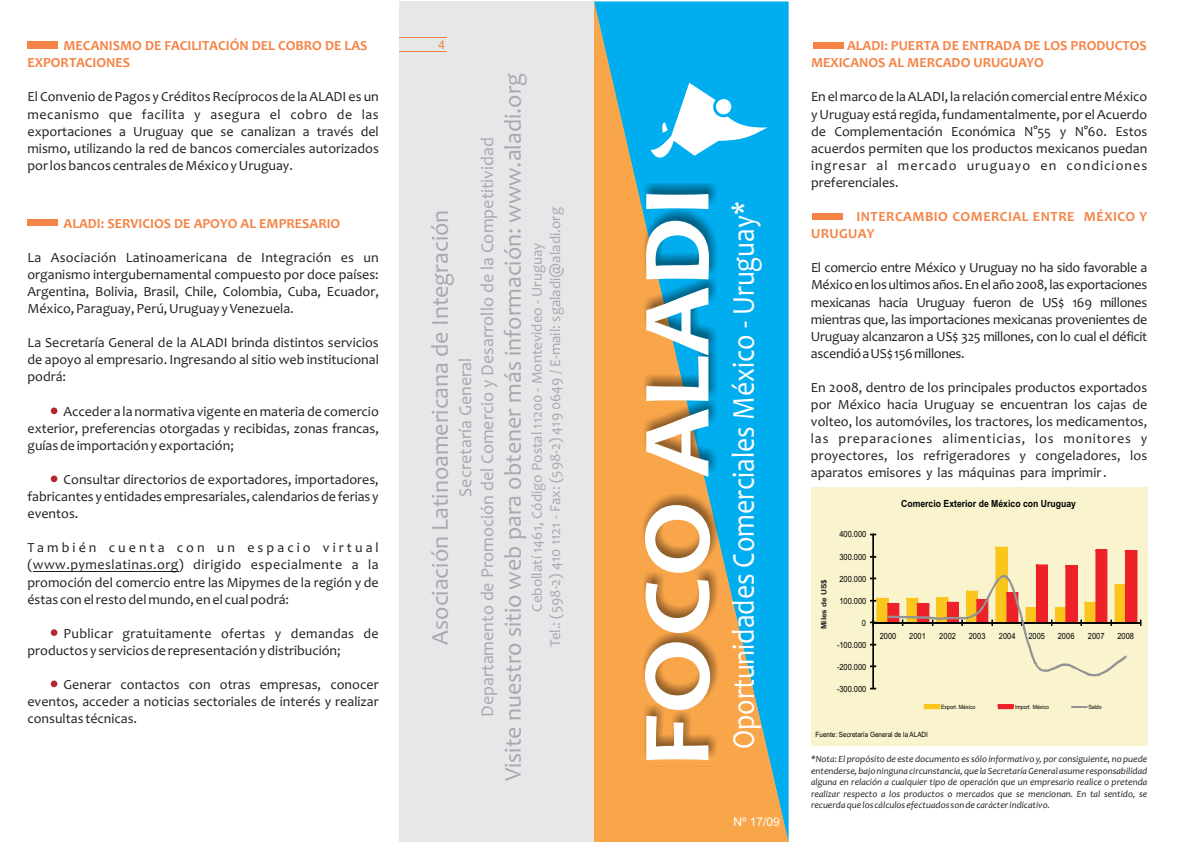
<style>
.page{position:relative;width:1191px;height:842px;background:#fff}
.page>*{position:absolute;margin:0;border:0;box-sizing:border-box;transform-origin:0 0}
.t1{font:700 97.6px "Candara";color:#fff;scale:1.12 1}
.t2{font:31.9px "Candara";color:#fff;scale:.87 1}
.t3{font:24px "Candara";color:#a8a9ad}
.t4{font:18px/22px "Candara";color:#a8a9ad;text-align:center}
.t5{font:15px/18.3px "Candara";color:#a8a9ad;text-align:center}
.t6{font:14px/17.1px "Candara";color:#231f20;text-align:justify}
.t7{font:700 14px/17.1px "Candara";color:#f58345}
.t8{font:14px "Candara";letter-spacing:.06em;color:#231f20}
.t9{font:700 14px/17.1px "Candara";letter-spacing:.03em;color:#f58345}
.t10{font:12px "Arial";color:#fff}
.t11{font:12px "Arial";color:#f58345}
.t12{font:700 9.8px "Arial";color:#010202;scale:.88 1}
.t13{font:italic 9.5px/11.6px "Candara";color:#231f20;text-align:justify}
.t14{font:8.5px "Arial";color:#010202;scale:.88 1}
.t15{font:700 7.4px "Arial";color:#231f20;scale:1.11 1}
.t16{font:7.2px "Arial";color:#010202;scale:.88 1}
.t17{font:5.9px "Arial";color:#010202;scale:.88 1}
</style>
<div class="page">
<svg style="left:594px;top:1px;width:194px;height:841px;fill:#00aeef"></svg>
<div style="left:399px;top:1px;width:195px;height:841px;background:#e6e7e9"></div>
<hr style="left:33px;top:571px;width:146px;height:1px;background:#231f20">
<hr style="left:28px;top:225px;width:30px;height:1px;background:#f58345">
<hr style="left:28px;top:223px;width:30px;height:1px;background:#f58345">
<hr style="left:28px;top:221px;width:30px;height:1px;background:#f58345">
<hr style="left:28px;top:219px;width:30px;height:2px;background:#f58345">
<div style="left:51px;top:407px;width:6px;height:7px;background:#b12830;border-radius:50%"></div>
<div style="left:51px;top:475px;width:6px;height:7px;background:#b12830;border-radius:50%"></div>
<div style="left:51px;top:629px;width:6px;height:7px;background:#b12830;border-radius:50%"></div>
<div style="left:51px;top:680px;width:6px;height:7px;background:#b12830;border-radius:50%"></div>
<div style="left:642px;top:183px;width:75px;height:583px;background:#231f20;opacity:.49"></div>
<svg style="left:650px;top:83px;width:117px;height:82px"></svg>
<hr style="left:813px;top:48px;width:31px;height:1px;background:#f58345">
<hr style="left:813px;top:46px;width:31px;height:1px;background:#f58345">
<hr style="left:813px;top:44px;width:31px;height:1px;background:#f58345">
<hr style="left:813px;top:43px;width:31px;height:1px;background:#f58345">
<hr style="left:812px;top:218px;width:30px;height:2px;background:#f58345">
<hr style="left:812px;top:217px;width:30px;height:1px;background:#f58345">
<hr style="left:812px;top:215px;width:30px;height:1px;background:#f58345">
<hr style="left:812px;top:213px;width:30px;height:1px;background:#f58345">
<hr style="left:27px;top:47px;width:31px;height:1px;background:#f58345">
<hr style="left:27px;top:45px;width:31px;height:2px;background:#f58345">
<hr style="left:27px;top:44px;width:31px;height:1px;background:#f58345">
<hr style="left:27px;top:42px;width:31px;height:1px;background:#f58345">
<hr style="left:399px;top:51px;width:48px;height:1px;background:#f58345">
<hr style="left:399px;top:37px;width:48px;height:1px;background:#f58345">
<div style="left:811px;top:488px;width:336px;height:258px;background:#f9f4cd"></div>
<hr style="left:872px;top:534px;width:1px;height:155px;background:#010202">
<svg style="left:870px;top:546px;width:271px;height:130px"></svg>
<svg style="left:923px;top:703px;width:17px;height:6px"></svg>
<svg style="left:997px;top:703px;width:17px;height:6px"></svg>
<svg style="left:1071px;top:706px;width:17px;height:2px"></svg>
<p class="t7" style="left:27px;top:38px;width:341px;text-indent:36px">MECANISMO DE FACILITACIÓN DEL COBRO DE LAS<br>EXPORTACIONES</p>
<p class="t6" style="left:27px;top:90px;width:353px">El Convenio de Pagos y Créditos Recíprocos de la ALADI es un mecanismo que facilita y asegura el cobro de las exportaciones a Uruguay que se canalizan a través del mismo, utilizando la red de bancos comerciales autorizados por los bancos centrales de México y Uruguay.</p>
<p class="t7" style="left:63px;top:216px;width:278px">ALADI: SERVICIOS DE APOYO AL EMPRESARIO</p>
<p class="t6" style="left:27px;top:250px;width:353px">La Asociación Latinoamericana de Integración es un organismo intergubernamental compuesto por doce países:<br>Argentina, Bolivia, Brasil, Chile, Colombia, Cuba, Ecuador, México, Paraguay, Perú, Uruguay y Venezuela.</p>
<p class="t6" style="left:27px;top:336px;width:353px">La Secretaría General de la ALADI brinda distintos servicios de apoyo al empresario. Ingresando al sitio web institucional podrá:</p>
<p class="t6" style="left:27px;top:404px;width:353px;text-indent:36px">Acceder a la normativa vigente en materia de comercio exterior, preferencias otorgadas y recibidas, zonas francas, guías de importación y exportación;</p>
<p class="t6" style="left:27px;top:472px;width:353px;text-indent:36px">Consultar directorios de exportadores, importadores, fabricantes y entidades empresariales, calendarios de ferias y eventos.</p>
<p class="t6" style="left:27px;top:541px;width:353px">También cuenta con un espacio virtual (www.pymeslatinas.org) dirigido especialmente a la promoción del comercio entre las Mipymes de la región y de éstas con el resto del mundo, en el cual podrá:</p>
<p class="t6" style="left:27px;top:626px;width:353px;text-indent:36px">Publicar gratuitamente ofertas y demandas de productos y servicios de representación y distribución;</p>
<p class="t6" style="left:27px;top:677px;width:353px;text-indent:36px">Generar contactos con otras empresas, conocer eventos, acceder a noticias sectoriales de interés y realizar consultas técnicas.</p>
<p class="t11" style="left:438px;top:40px;width:8px">4</p>
<h3 class="t3" style="left:503px;top:781px;width:710px;rotate:-90deg">Visite nuestro sitio web para obtener más información: www.aladi.org</h3>
<p class="t4" style="left:456px;top:717px;width:581px;rotate:-90deg">Secretaría General<br>Departamento de Promoción del Comercio y Desarrollo de la Competitividad</p>
<p class="t5" style="left:529px;top:647px;width:441px;rotate:-90deg">Cebollatí 1461, Código Postal 11200 - Montevideo - Uruguay<br>Tel.: (598-2) 410 1121 - Fax: (598-2) 419 0649 / E-mail: sgaladi@aladi.org</p>
<h3 class="t3" style="left:430px;top:645px;width:436px;rotate:-90deg">Asociación Latinoamericana de Integración</h3>
<h1 class="t1" style="left:637px;top:768px;width:521px;rotate:-90deg">FOCO ALADI</h1>
<h2 class="t2" style="left:730px;top:749px;width:631px;rotate:-90deg">Oportunidades Comerciales México - Uruguay*</h2>
<p class="t10" style="left:733px;top:817px;width:48px">Nº 17/09</p>
<p class="t7" style="left:811px;top:38px;width:337px;text-indent:36px">ALADI: PUERTA DE ENTRADA DE LOS PRODUCTOS<br>MEXICANOS AL MERCADO URUGUAYO</p>
<p class="t6" style="left:811px;top:90px;width:338px">En el marco de la ALADI, la relación comercial entre México y Uruguay está regida, fundamentalmente, por el Acuerdo de Complementación Económica N°55 y N°60. Estos acuerdos permiten que los productos mexicanos puedan ingresar al mercado uruguayo en condiciones preferenciales.</p>
<p class="t9" style="left:811px;top:209px;width:338px;text-indent:46px">INTERCAMBIO COMERCIAL ENTRE MÉXICO Y<br>URUGUAY</p>
<p class="t6" style="left:811px;top:261px;width:338px">El comercio entre México y Uruguay no ha sido favorable a Méxicoenlosultimosaños.Enelaño2008,lasexportaciones mexicanas hacia Uruguay fueron de US$ 169 millones mientras que, las importaciones mexicanas provenientes de Uruguay alcanzaron a US$ 325 millones, con lo cual el déficit ascendióaUS$156millones.</p>
<p class="t6" style="left:811px;top:380px;width:338px">En 2008, dentro de los principales productos exportados</p>
<p class="t6" style="left:811px;top:397px;width:338px">por México hacia Uruguay se encuentran los cajas de</p>
<p class="t6" style="left:811px;top:414px;width:338px">volteo, los automóviles, los tractores, los medicamentos,</p>
<p class="t8" style="left:811px;top:433px;width:216px">las preparaciones alimenticias,</p>
<p class="t6" style="left:1130px;top:449px;width:19px">los</p>
<p class="t6" style="left:811px;top:466px;width:297px">aparatos emisores las máquinas para imprimir .</p>
<p class="t8" style="left:1035px;top:433px;width:114px">los monitores y</p>
<p class="t6" style="left:811px;top:449px;width:311px">proyectores, los refrigeradores y congeladores,</p>
<p class="t6" style="left:926px;top:466px;width:8px">y</p>
<p class="t15" style="left:821px;top:629px;width:47px;rotate:-90deg">Miles de US$</p>
<p class="t14" style="left:839px;top:531px;width:32px">400.000</p>
<p class="t14" style="left:839px;top:553px;width:32px">300.000</p>
<p class="t14" style="left:839px;top:576px;width:32px">200.000</p>
<p class="t14" style="left:839px;top:597px;width:32px">100.000</p>
<p class="t14" style="left:862px;top:620px;width:6px">0</p>
<p class="t14" style="left:837px;top:642px;width:35px">-100.000</p>
<p class="t14" style="left:837px;top:664px;width:35px">-200.000</p>
<p class="t14" style="left:837px;top:686px;width:35px">-300.000</p>
<p class="t12" style="left:901px;top:499px;width:200px">Comercio Exterior de México con Uruguay</p>
<p class="t14" style="left:879px;top:633px;width:20px">2000</p>
<p class="t14" style="left:909px;top:633px;width:20px">2001</p>
<p class="t14" style="left:939px;top:633px;width:20px">2002</p>
<p class="t14" style="left:968px;top:633px;width:20px">2003</p>
<p class="t14" style="left:998px;top:633px;width:20px">2004</p>
<p class="t14" style="left:1028px;top:633px;width:20px">2005</p>
<p class="t14" style="left:1057px;top:633px;width:20px">2006</p>
<p class="t14" style="left:1087px;top:633px;width:20px">2007</p>
<p class="t14" style="left:1117px;top:633px;width:20px">2008</p>
<p class="t17" style="left:941px;top:705px;width:41px">Export. México</p>
<p class="t17" style="left:1015px;top:705px;width:40px">Import. México</p>
<p class="t17" style="left:1088px;top:705px;width:17px">Saldo</p>
<p class="t16" style="left:815px;top:732px;width:129px">Fuente: Secretaría General de la ALADI</p>
<p class="t13" style="left:811px;top:754px;width:338px">*Nota: El propósito de este documento es sólo informativo y, por consiguiente, no puede entenderse, bajo ninguna circunstancia, que la Secretaría General asume responsabilidad alguna en relación a cualquier tipo de operación que un empresario realice o pretenda realizar respecto a los productos o mercados que se mencionan. En tal sentido, se recuerda que los cálculos efectuados son de carácter indicativo.</p>
</div>
